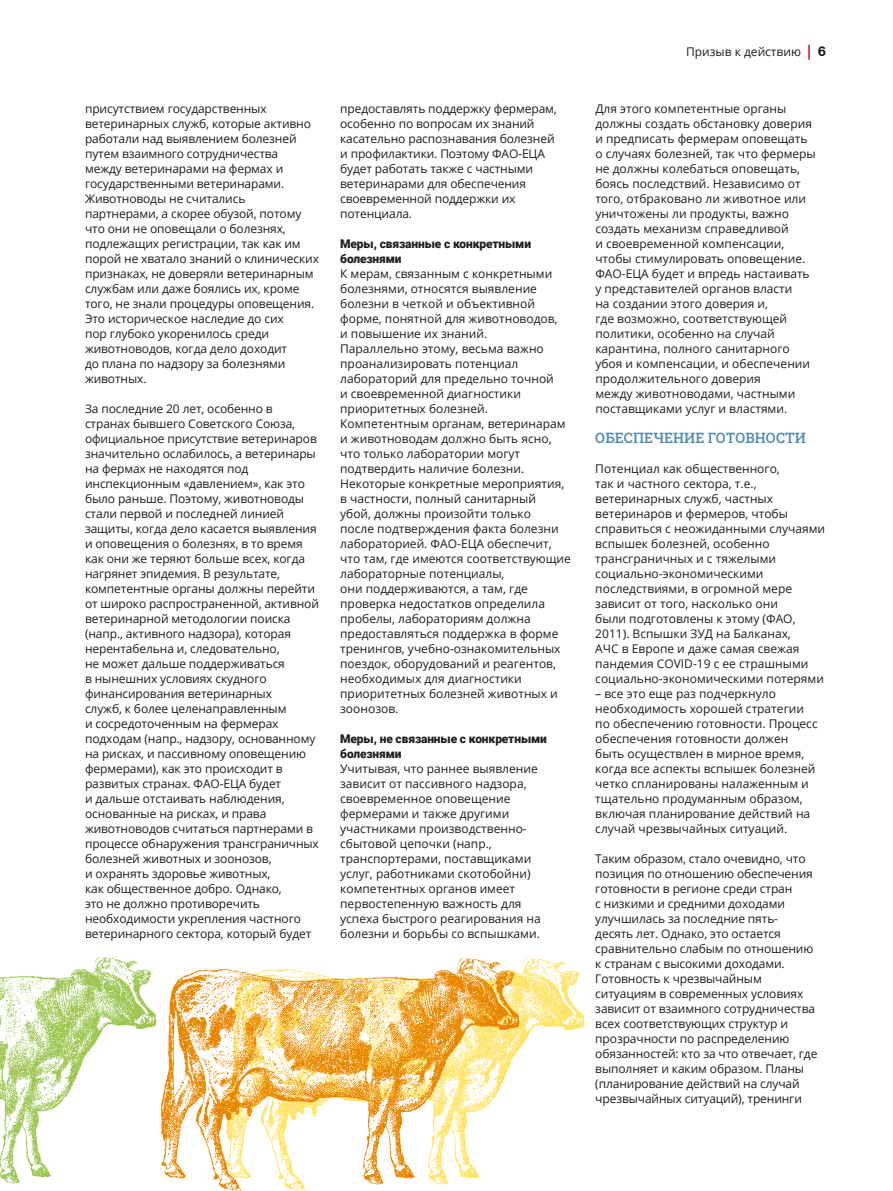
<style>
.page{position:relative;width:893px;height:1191px;background:#fff}
.page>*{position:absolute;margin:0;border:0;box-sizing:border-box;transform-origin:0 0}
.t1{font:500 14.25px "Roboto Slab";color:#4e89b0}
.t2{font:12px/15px "Open Sans";color:#1d1d1b}
.t3{font:900 12px/15px "Roboto";letter-spacing:-.01em;color:#1d1d1b}
.s1{font-family:"Calvert MT Std";font-weight:700;font-size:15px;color:#cd171a}
.s2{font-family:"Calvert MT Std";font-weight:700;font-size:13.5px}
</style>
<div class="page">
<img style="left:520px;top:957px;width:65px;height:91px">
<img style="left:0;top:957px;width:520px;height:234px">
<p class="t2" style="left:85px;top:101px;width:235px">присутствием государственных ветеринарных служб, которые активно работали над выявлением болезней путем взаимного сотрудничества<br>между ветеринарами на фермах и государственными ветеринарами.<br>Животноводы не считались партнерами, а скорее обузой, потому что они не оповещали о болезнях, подлежащих регистрации, так как им порой не хватало знаний о клинических признаках, не доверяли ветеринарным службам или даже боялись их, кроме того, не знали процедуры оповещения.<br>Это историческое наследие до сих<br>пор глубоко укоренилось среди животноводов, когда дело доходит<br>до плана по надзору за болезнями животных.</p>
<p class="t2" style="left:85px;top:401px;width:235px">За последние 20 лет, особенно в странах бывшего Советского Союза, официальное присутствие ветеринаров значительно ослабилось, а ветеринары на фермах не находятся под инспекционным «давлением», как это было раньше. Поэтому, животноводы стали первой и последней линией защиты, когда дело касается выявления и оповещения о болезнях, в то время как они же теряют больше всех, когда нагрянет эпидемия. В результате, компетентные органы должны перейти от широко распространенной, активной ветеринарной методологии поиска (напр., активного надзора), которая нерентабельна и, следовательно,<br>не может дальше поддерживаться<br>в нынешних условиях скудного финансирования ветеринарных<br>служб, к более целенаправленным<br>и сосредоточенным на фермерах подходам (напр., надзору, основанному на рисках, и пассивному оповещению фермерами), как это происходит в развитых странах. ФАО-ЕЦА будет<br>и дальше отстаивать наблюдения, основанные на рисках, и права животноводов считаться партнерами в процессе обнаружения трансграничных болезней животных и зоонозов,<br>и охранять здоровье животных,<br>как общественное добро. Однако,<br>это не должно противоречить необходимости укрепления частного ветеринарного сектора, который будет</p>
<p class="t2" style="left:340px;top:101px;width:218px">предоставлять поддержку фермерам, особенно по вопросам их знаний касательно распознавания болезней и профилактики. Поэтому ФАО-ЕЦА будет работать также с частными ветеринарами для обеспечения своевременной поддержки их потенциала.</p>
<p class="t3" style="left:340px;top:236px;width:192px">Меры, связанные с конкретными болезнями</p>
<p class="t2" style="left:340px;top:266px;width:232px">К мерам, связанным с конкретными болезнями, относятся выявление болезни в четкой и объективной форме, понятной для животноводов,<br>и повышение их знаний.<br>Параллельно этому, весьма важно проанализировать потенциал лабораторий для предельно точной<br>и своевременной диагностики приоритетных болезней.<br>Компетентным органам, ветеринарам и животноводам должно быть ясно, что только лаборатории могут подтвердить наличие болезни.<br>Некоторые конкретные мероприятия, в частности, полный санитарный<br>убой, должны произойти только<br>после подтверждения факта болезни лабораторией. ФАО-ЕЦА обеспечит, что там, где имеются соответствующие лабораторные потенциалы,<br>они поддерживаются, а там, где проверка недостатков определила пробелы, лабораториям должна предоставляться поддержка в форме тренингов, учебно-ознакомительных поездок, оборудований и реагентов, необходимых для диагностики приоритетных болезней животных и зоонозов.</p>
<p class="t3" style="left:340px;top:731px;width:208px">Меры, не связанные с конкретными болезнями</p>
<p class="t2" style="left:340px;top:761px;width:202px">Учитывая, что раннее выявление зависит от пассивного надзора, своевременное оповещение фермерами и также другими участниками производственно&shy;сбытовой цепочки (напр., транспортерами, поставщиками услуг, работниками скотобойни) компетентных органов имеет первостепенную важность для успеха быстрого реагирования на болезни и борьбы со вспышками.</p>
<p class="t2" style="left:686px;top:44px;width:141px">Призыв к действию <span class="s1">|</span> <span class="s2">6</span></p>
<p class="t2" style="left:595px;top:101px;width:222px">Для этого компетентные органы должны создать обстановку доверия и предписать фермерам оповещать о случаях болезней, так что фермеры не должны колебаться оповещать, боясь последствий. Независимо от того, отбраковано ли животное или уничтожены ли продукты, важно создать механизм справедливой<br>и своевременной компенсации, чтобы стимулировать оповещение.<br>ФАО-ЕЦА будет и впредь настаивать у представителей органов власти<br>на создании этого доверия и,<br>где возможно, соответствующей политики, особенно на случай карантина, полного санитарного убоя и компенсации, и обеспечении продолжительного доверия<br>между животноводами, частными поставщиками услуг и властями.</p>
<p class="t1" style="left:595px;top:428px;width:212px">ОБЕСПЕЧЕНИЕ ГОТОВНОСТИ</p>
<p class="t2" style="left:595px;top:461px;width:231px">Потенциал как общественного,<br>так и частного сектора, т.е., ветеринарных служб, частных ветеринаров и фермеров, чтобы справиться с неожиданными случаями вспышек болезней, особенно трансграничных и с тяжелыми социально-экономическими последствиями, в огромной мере зависит от того, насколько они<br>были подготовлены к этому (ФАО,<br>2011). Вспышки ЗУД на Балканах,<br>АЧС в Европе и даже самая свежая пандемия COVID-19 с ее страшными социально-экономическими потерями</p>
<p class="t2" style="left:595px;top:686px;width:224px">– все это еще раз подчеркнуло необходимость хорошей стратегии по обеспечению готовности. Процесс обеспечения готовности должен быть осуществлен в мирное время, когда все аспекты вспышек болезней четко спланированы налаженным и тщательно продуманным образом, включая планирование действий на случай чрезвычайных ситуаций.</p>
<p class="t2" style="left:595px;top:851px;width:224px">Таким образом, стало очевидно, что позиция по отношению обеспечения готовности в регионе среди стран<br>с низкими и средними доходами улучшилась за последние пять&shy;десять лет. Однако, это остается сравнительно слабым по отношению к странам с высокими доходами.<br>Готовность к чрезвычайным ситуациям в современных условиях зависит от взаимного сотрудничества всех соответствующих структур и прозрачности по распределению обязанностей: кто за что отвечает, где выполняет и каким образом. Планы (планирование действий на случай чрезвычайных ситуаций), тренинги</p>
</div>
